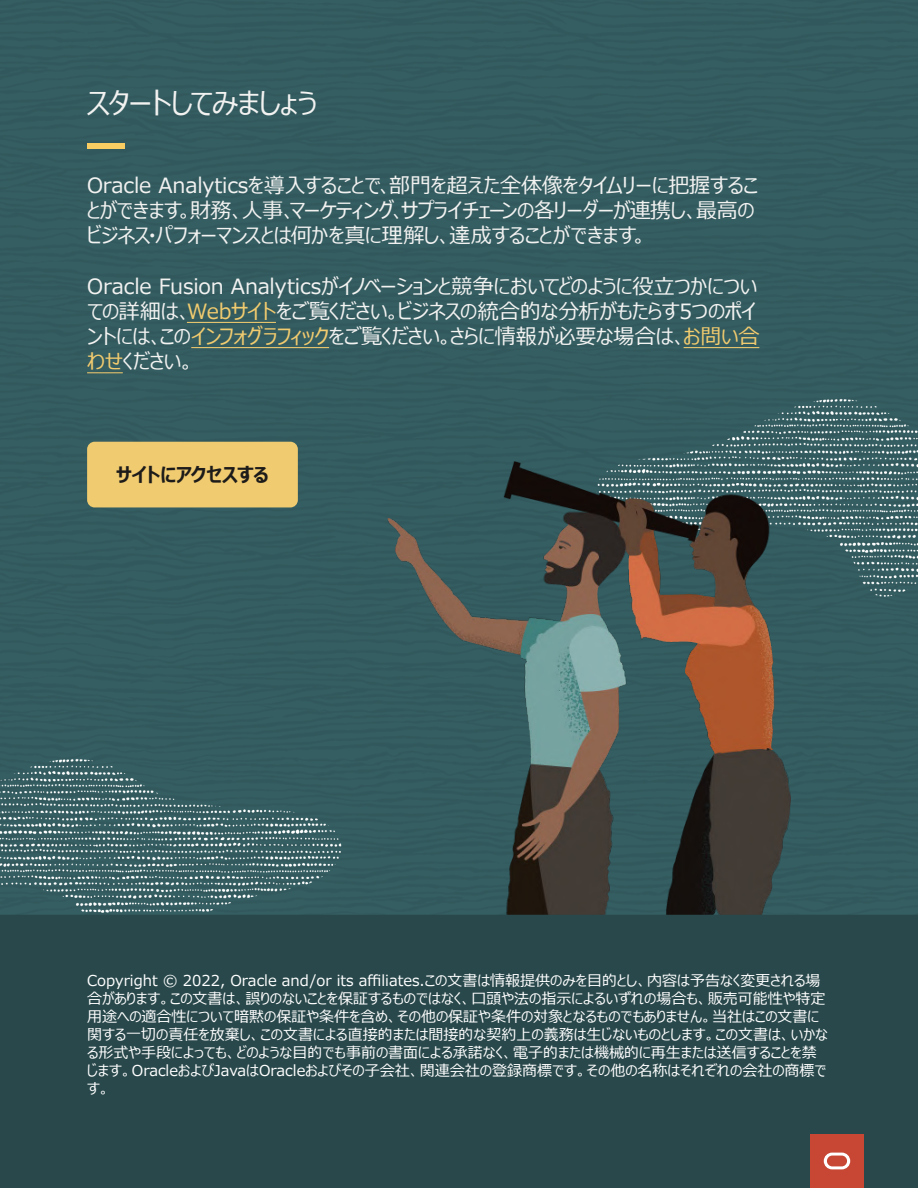
<style>
.page{position:relative;width:918px;height:1188px;background:#fff}
.page>*{position:absolute;margin:0;border:0;box-sizing:border-box;transform-origin:0 0}
.Subhead_1{font:30px "Meiryo UI";letter-spacing:-.04em;color:#f2f2f1}
.Subhead_1-2{font:21px/25.2px "Meiryo UI";letter-spacing:-.01em;color:#f2f2f1}
.t1{font:700 19.5px "Meiryo UI";letter-spacing:-.02em;color:#1d1c1a}
.t2{font:15px/18px "Meiryo UI";color:#fff}
.s1{color:#f1cb6f}
</style>
<div class="page">
<div style="left:0;top:0;width:918px;height:915px;background:#345d61"></div>
<div style="left:87px;top:143px;width:38px;height:6px;background:#f9cd61"></div>
<div style="left:87px;top:442px;width:211px;height:65px;background:#f1cb6f;border-radius:8px"></div>
<img style="left:591px;top:360px;width:327px;height:276px">
<img style="left:0;top:721px;width:347px;height:194px">
<img style="left:387px;top:461px;width:423px;height:454px">
<div style="left:0;top:915px;width:918px;height:273px;background:#29484b"></div>
<div style="left:810px;top:1134px;width:54px;height:54px;background:#c74634"></div>
<svg style="left:824px;top:1153px;width:26px;height:16px"></svg>
<hr style="left:187px;top:322px;width:89px;height:1px;background:#f1cb6f">
<hr style="left:191px;top:347px;width:138px;height:1px;background:#f1cb6f">
<hr style="left:684px;top:347px;width:75px;height:1px;background:#f1cb6f">
<hr style="left:87px;top:372px;width:36px;height:1px;background:#f1cb6f">
<p class="Subhead_1" style="left:87px;top:82px;width:231px">スタートしてみましょう</p>
<p class="Subhead_1-2" style="left:87px;top:174px;width:673px">Oracle Analyticsを導入することで、部門を超えた全体像をタイムリーに把握することができます。財務、人事、マーケティング、サプライチェーンの各リーダーが連携し、最高のビジネス・パフォーマンスとは何かを真に理解し、達成することができます。</p>
<p class="Subhead_1-2" style="left:87px;top:275px;width:674px">Oracle Fusion Analyticsがイノベーションと競争においてどのように役立つかについての詳細は、<span class="s1">Webサイト</span>をご覧ください。ビジネスの統合的な分析がもたらす5つのポイントには、この<span class="s1">インフォグラフィック</span>をご覧ください。さらに情報が必要な場合は、<span class="s1">お問い合わせ</span>ください。</p>
<p class="t1" style="left:116px;top:461px;width:154px">サイトにアクセスする</p>
<p class="t2" style="left:87px;top:973px;width:742px">Copyright © 2022, Oracle and/or its affiliates.この文書は情報提供のみを目的とし、内容は予告なく変更される場合があります。この文書は、誤りのないことを保証するものではなく、口頭や法の指示によるいずれの場合も、販売可能性や特定用途への適合性について暗黙の保証や条件を含め、その他の保証や条件の対象となるものでもありません。当社はこの文書に関する一切の責任を放棄し、この文書による直接的または間接的な契約上の義務は生じないものとします。この文書は、いかなる形式や手段によっても、どのような目的でも事前の書面による承諾なく、電子的または機械的に再生または送信することを禁じます。OracleおよびJavaはOracleおよびその子会社、関連会社の登録商標です。その他の名称はそれぞれの会社の商標です。</p>
</div>
